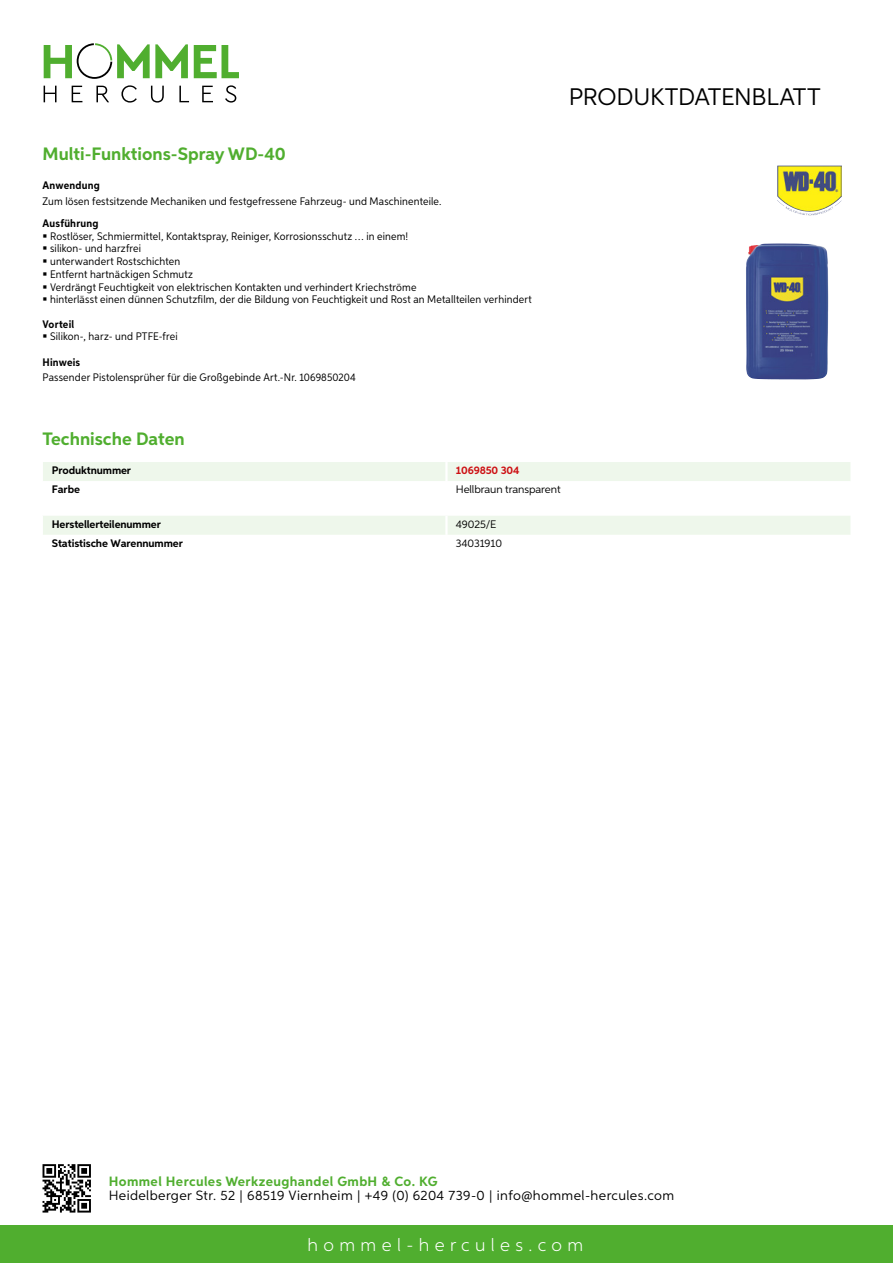
<style>
.page{position:relative;width:893px;height:1263px;background:#fff}
.page>*{position:absolute;margin:0;border:0;box-sizing:border-box;transform-origin:0 0}
.t1{font:24px "Aspira";letter-spacing:-.01em;color:#000}
.t2{font:700 18px "Aspira";color:#50ae2f}
.t3{font:300 18px "Aspira";letter-spacing:.3em;color:#fff}
.t4{font:13.5px "Aspira";letter-spacing:.03em;color:#000}
.t5{font:700 13.5px "Aspira";letter-spacing:.03em;color:#50ae2f}
.t6{font:10.95px/12.8px "Aspira Nar";letter-spacing:.015em;color:#000}
.t7{font:700 10.95px "Aspira";letter-spacing:-.01em;color:#000}
.t8{font:10.95px "Aspira";letter-spacing:-.01em;color:#000}
.t9{font:700 10.95px "Aspira Nar";letter-spacing:.02em;color:#000}
.t10{font:700 10.95px "Aspira";letter-spacing:-.01em;color:#cd1013}
</style>
<div class="page">
<div style="left:0;top:1226px;width:893px;height:37px;background:#50ae2f"></div>
<svg style="left:43px;top:1164px;width:48px;height:48px"></svg>
<svg style="left:194px;top:45px;width:45px;height:33px"></svg>
<svg style="left:44px;top:43px;width:144px;height:36px"></svg>
<svg style="left:44px;top:86px;width:13px;height:16px"></svg>
<svg style="left:72px;top:86px;width:10px;height:16px"></svg>
<svg style="left:96px;top:86px;width:13px;height:16px"></svg>
<svg style="left:121px;top:85px;width:16px;height:18px"></svg>
<svg style="left:151px;top:86px;width:13px;height:17px"></svg>
<svg style="left:179px;top:86px;width:10px;height:16px"></svg>
<svg style="left:202px;top:86px;width:11px;height:16px"></svg>
<svg style="left:225px;top:85px;width:11px;height:18px"></svg>
<div style="left:43px;top:462px;width:807px;height:19px;background:#eef7eb"></div>
<div style="left:43px;top:516px;width:807px;height:19px;background:#eef7eb"></div>
<img style="left:760px;top:243px;width:24px;height:2px">
<img style="left:777px;top:166px;width:50px;height:46px">
<h2 class="t2" style="left:43px;top:142px;width:245px">Multi-Funktions-Spray WD-40</h2>
<p class="t9" style="left:43px;top:179px;width:59px">Anwendung</p>
<p class="t6" style="left:43px;top:194px;width:400px">Zum lösen festsitzende Mechaniken und festgefressene Fahrzeug- und Maschinenteile.</p>
<p class="t9" style="left:43px;top:216px;width:58px">Ausführung</p>
<p class="t6" style="left:50px;top:229px;width:483px">Rostlöser, Schmiermittel, Kontaktspray, Reiniger, Korrosionsschutz … in einem!<br>silikon- und harzfrei<br>unterwandert Rostschichten<br>Entfernt hartnäckigen Schmutz<br>Verdrängt Feuchtigkeit von elektrischen Kontakten und verhindert Kriechströme<br>hinterlässt einen dünnen Schutzfilm, der die Bildung von Feuchtigkeit und Rost an Metallteilen verhindert</p>
<p class="t9" style="left:43px;top:317px;width:33px">Vorteil</p>
<p class="t6" style="left:50px;top:330px;width:129px">Silikon-, harz- und PTFE-frei</p>
<p class="t9" style="left:43px;top:355px;width:39px">Hinweis</p>
<p class="t6" style="left:43px;top:371px;width:315px">Passender Pistolensprüher für die Großgebinde Art.-Nr. 1069850204</p>
<h1 class="t1" style="left:569px;top:82px;width:253px">Produktdatenblatt</h1>
<h2 class="t2" style="left:43px;top:428px;width:144px">Technische Daten</h2>
<p class="t7" style="left:52px;top:463px;width:81px">Produktnummer</p>
<p class="t10" style="left:456px;top:463px;width:65px">1069850 304</p>
<p class="t7" style="left:52px;top:483px;width:30px">Farbe</p>
<p class="t8" style="left:456px;top:483px;width:106px">Hellbraun transparent</p>
<p class="t7" style="left:52px;top:517px;width:111px">Herstellerteilenummer</p>
<p class="t8" style="left:456px;top:517px;width:41px">49025/E</p>
<p class="t7" style="left:52px;top:536px;width:132px">Statistische Warennummer</p>
<p class="t8" style="left:456px;top:536px;width:48px">34031910</p>
<p class="t5" style="left:109px;top:1172px;width:330px">Hommel Hercules Werkzeughandel GmbH &amp; Co. KG</p>
<p class="t4" style="left:109px;top:1187px;width:567px">Heidelberger Str. 52 | 68519 Viernheim | +49 (0) 6204 739-0 | info@hommel-hercules.com</p>
<h2 class="t3" style="left:307px;top:1234px;width:277px">hommel-hercules.com</h2>
</div>
